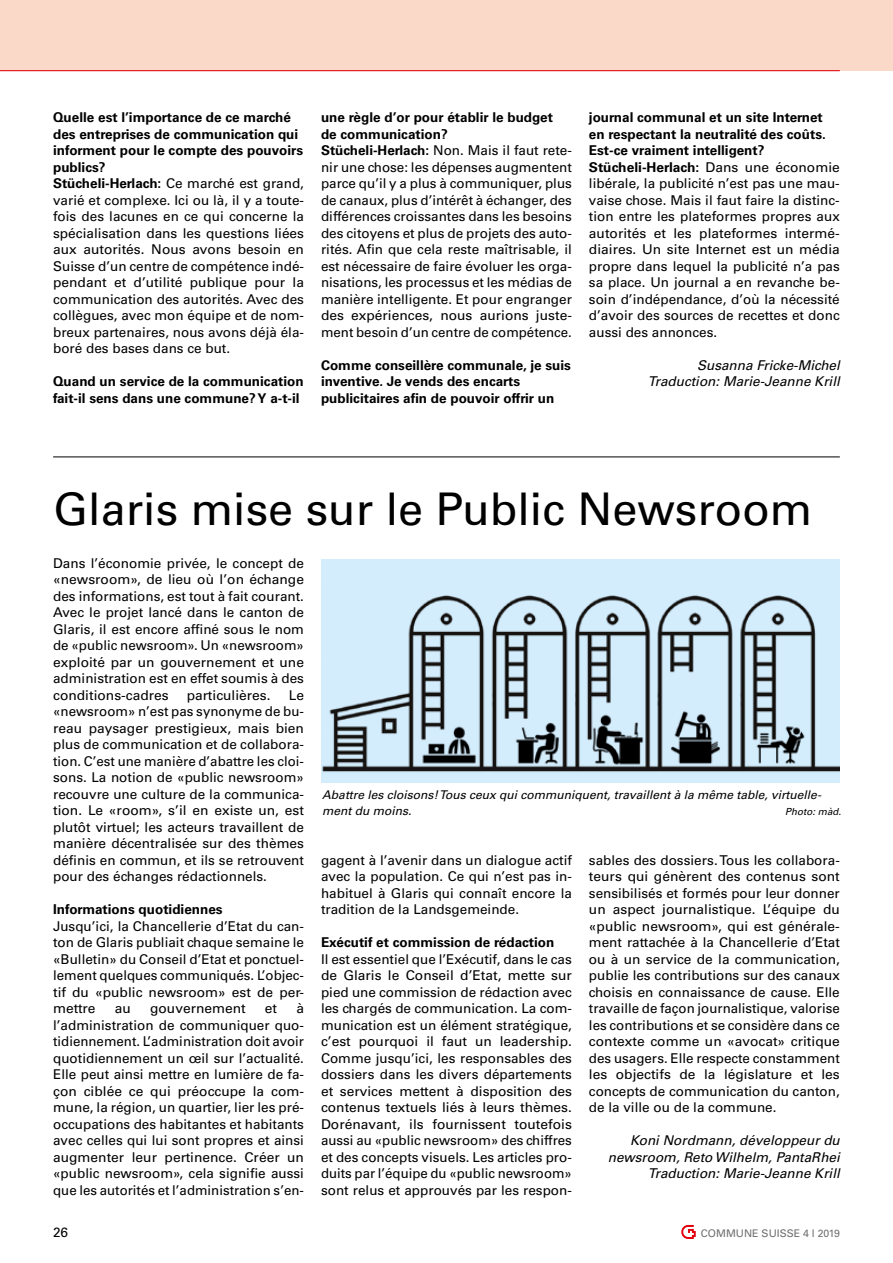
<style>
.page{position:relative;width:893px;height:1263px;background:#fff}
.page>*{position:absolute;margin:0;border:0;box-sizing:border-box;transform-origin:0 0}
.t1{font:45px "Univers LT Std";color:#000}
.t2{font:13.5px/16.5px "Univers LT Std";color:#000;text-align:justify}
.t3{font:700 13.5px/16.5px "Univers LT Std";color:#000}
.t4{font:italic 13.5px/16.5px "Univers LT Std";color:#000;text-align:right}
.t5{font:italic 12px/16.5px "Univers LT Std";color:#000}
.t6{font:10.5px "Univers LT Std";color:#6e6e6e}
.t7{font:italic 9.75px "Univers LT Std";color:#000}
.s1{font-weight:700}
</style>
<div class="page">
<div style="left:0;top:0;width:893px;height:71px;background:#fbd9c9"></div>
<hr style="left:0;top:70px;width:840px;height:1px;background:#e3000b">
<svg style="left:681px;top:1225px;width:15px;height:14px"></svg>
<hr style="left:53px;top:457px;width:787px;height:1px;background:#000">
<div style="left:321px;top:559px;width:519px;height:223px;background:#d4edfc"></div>
<img style="left:322px;top:595px;width:518px;height:177px">
<p class="t2" style="left:53px;top:109px;width:252px;text-align:left"><span class="s1">Quelle est l’importance de ce marché des entreprises de communication qui informent pour le compte des pouvoirs publics?<br>Stücheli-Herlach:</span> Ce marché est grand, varié et complexe. Ici ou là, il y a toute&shy;fois des lacunes en ce qui concerne la spécialisation dans les questions liées aux autorités. Nous avons besoin en Suisse d’un centre de compétence indé&shy;pendant et d’utilité publique pour la communication des autorités. Avec des collègues, avec mon équipe et de nom&shy;breux partenaires, nous avons déjà éla&shy;boré des bases dans ce but.</p>
<p class="t3" style="left:53px;top:373px;width:252px">Quand un service de la communication fait-il sens dans une commune? Y a-t-il</p>
<p class="t2" style="left:321px;top:109px;width:252px;text-align:left"><span class="s1">une règle d’or pour établir le budget de communication?<br>Stücheli-Herlach:</span> Non. Mais il faut rete&shy;nir une chose: les dépenses augmentent parce qu’il y a plus à communiquer, plus de canaux, plus d’intérêt à échanger, des différences croissantes dans les besoins des citoyens et plus de projets des auto&shy;rités. Afin que cela reste maîtrisable, il est nécessaire de faire évoluer les orga&shy;nisations, les processus et les médias de manière intelligente. Et pour engranger des expériences, nous aurions juste&shy;ment besoin d’un centre de compétence.</p>
<p class="t3" style="left:321px;top:357px;width:251px">Comme conseillère communale, je suis inventive. Je vends des encarts publicitaires afin de pouvoir offrir un</p>
<p class="t2" style="left:589px;top:109px;width:252px;text-align:left"><span class="s1">journal communal et un site Internet en respectant la neutralité des coûts.<br>Est-ce vraiment intelligent?<br>Stücheli-Herlach:</span> Dans une économie libérale, la publicité n’est pas une mau&shy;vaise chose. Mais il faut faire la distinc&shy;tion entre les plateformes propres aux autorités et les plateformes intermé&shy;diaires. Un site Internet est un média propre dans lequel la publicité n’a pas sa place. Un journal a en revanche be&shy;soin d’indépendance, d’où la nécessité d’avoir des sources de recettes et donc aussi des annonces.</p>
<p class="t4" style="left:648px;top:357px;width:193px">Susanna Fricke-Michel<br>Traduction: Marie-Jeanne Krill</p>
<h1 class="t1" style="left:53px;top:482px;width:761px">Glaris mise sur le Public Newsroom</h1>
<p class="t2" style="left:53px;top:555px;width:252px">Dans l’économie privée, le concept de «newsroom», de lieu où l’on échange des informations, est tout à fait courant.<br>Avec le projet lancé dans le canton de Glaris, il est encore affiné sous le nom de «public newsroom». Un «newsroom» exploité par un gouvernement et une administration est en effet soumis à des conditions-cadres</p>
<p class="t2" style="left:187px;top:687px;width:85px">particulières.</p>
<p class="t2" style="left:53px;top:687px;width:252px;text-indent:236px">Le «newsroom» n’est pas synonyme de bu&shy;reau paysager prestigieux, mais bien plus de communication et de collabora&shy;tion. C’est une manière d’abattre les cloi&shy;sons. La notion de «public newsroom» recouvre une culture de la communica&shy;tion. Le «room», s’il en existe un, est plutôt virtuel; les acteurs travaillent de manière décentralisée sur des thèmes définis en commun, et ils se retrouvent pour des échanges rédactionnels.</p>
<p class="t3" style="left:53px;top:901px;width:171px">Informations quotidiennes</p>
<p class="t2" style="left:53px;top:918px;width:252px">Jusqu’ici, la Chancellerie d’Etat du can&shy;ton de Glaris publiait chaque semaine le «Bulletin» du Conseil d’Etat et ponctuel&shy;lement quelques communiqués. L’objec&shy;tif du «public newsroom» est de per&shy;mettre</p>
<p class="t5" style="left:322px;top:786px;width:500px">Abattre les cloisons! Tous ceux qui communiquent, travaillent à la même table, virtuelle&shy;ment du moins.</p>
<p class="t7" style="left:785px;top:806px;width:57px">Photo: màd.</p>
<p class="t2" style="left:321px;top:852px;width:252px">gagent à l’avenir dans un dialogue actif avec la population. Ce qui n’est pas in&shy;habituel à Glaris qui connaît encore la tradition de la Landsgemeinde.</p>
<p class="t3" style="left:321px;top:934px;width:235px">Exécutif et commission de rédaction</p>
<p class="t2" style="left:321px;top:951px;width:252px">Il est essentiel que l’Exécutif, dans le cas de Glaris le Conseil d’Etat, mette sur pied une commission de rédaction avec les chargés de communication. La com&shy;munication est un élément stratégique, c’est pourquoi il faut un leadership.<br>Comme jusqu’ici, les responsables des dossiers dans les divers départements et services mettent à disposition des contenus textuels liés à leurs thèmes.<br>Dorénavant, ils fournissent toutefois aussi au «public newsroom» des chiffres et des concepts visuels. Les articles pro&shy;duits par l’équipe du «public newsroom» sont relus et approuvés par les respon-</p>
<p class="t2" style="left:589px;top:852px;width:252px">sables des dossiers. Tous les collabora&shy;teurs qui génèrent des contenus sont sensibilisés et formés pour leur donner un aspect journalistique. L’équipe du «public newsroom», qui est générale&shy;ment rattachée à la Chancellerie d’Etat ou à un service de la communication, publie les contributions sur des canaux choisis en connaissance de cause. Elle travaille de façon journalistique, valorise les contributions et se considère dans ce contexte comme un «avocat» critique des usagers. Elle respecte constamment les objectifs de la législature et les concepts de communication du canton, de la ville ou de la commune.</p>
<p class="t4" style="left:608px;top:1132px;width:234px">Koni Nordmann, développeur du newsroom, Reto Wilhelm, PantaRhei<br>Traduction: Marie-Jeanne Krill</p>
<p class="t2" style="left:53px;top:1000px;width:252px;text-indent:243px">à l’administration de communiquer quo&shy;tidiennement. L’administration doit avoir quotidiennement un œil sur l’actualité.<br>Elle peut ainsi mettre en lumière de fa&shy;çon ciblée ce qui préoccupe la com&shy;mune, la région, un quartier, lier les pré&shy;occupations des habitantes et habitants avec celles qui lui sont propres et ainsi augmenter leur pertinence. Créer un «public newsroom», cela signifie aussi que les autorités et l’administration s’en-</p>
<p class="t2" style="left:115px;top:1000px;width:18px">au</p>
<p class="t2" style="left:150px;top:1000px;width:97px">gouvernement</p>
<p class="t2" style="left:265px;top:1000px;width:14px">et</p>
<p class="t2" style="left:53px;top:1224px;width:17px">26</p>
<p class="t6" style="left:701px;top:1227px;width:140px">COMMUNE SUISSE 4 l 2019</p>
</div>
